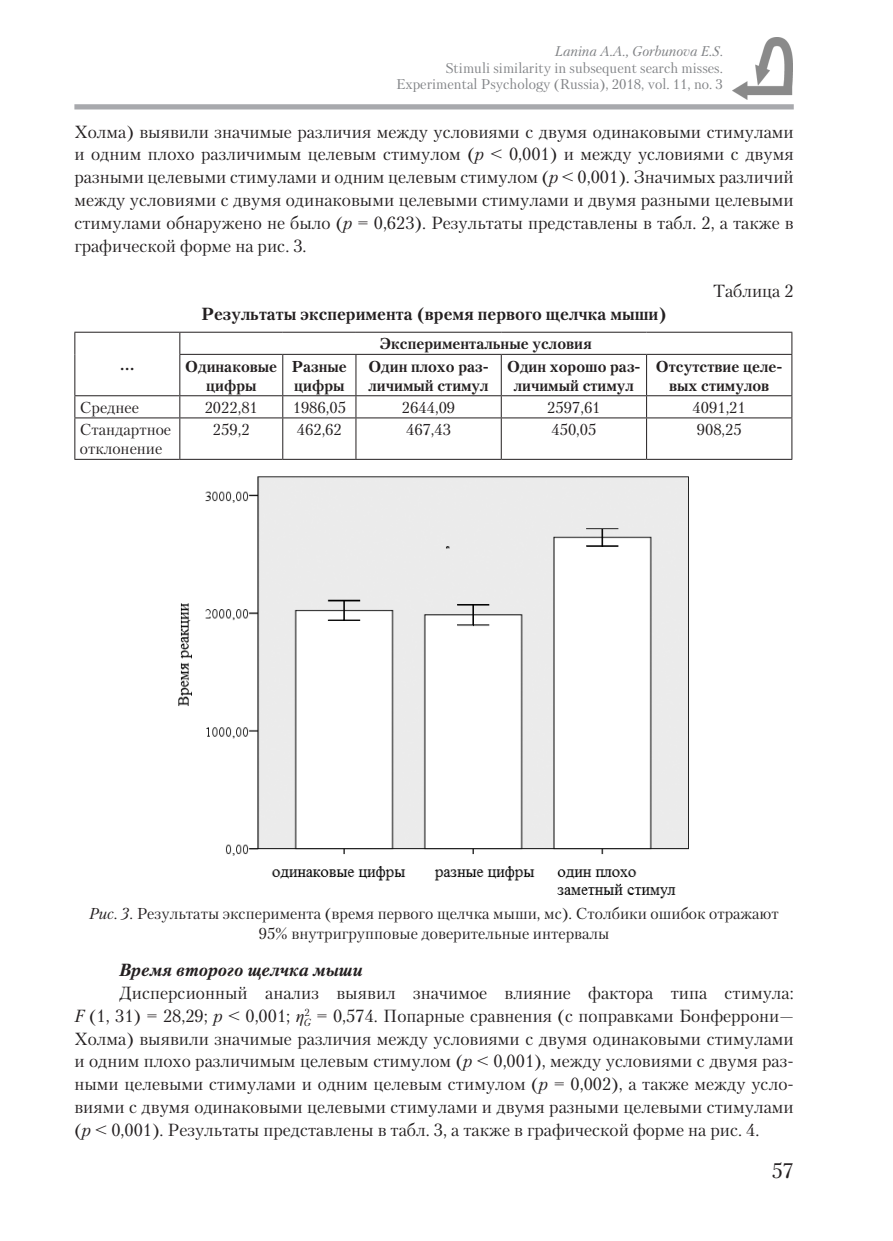
<style>
.page{position:relative;width:893px;height:1241px;background:#fff}
.page>*{position:absolute;margin:0;border:0;box-sizing:border-box;transform-origin:0 0}
.t1{font:21px "Petersburg C";color:#231f20}
.Текстовый_стиль{font:17.5px/22.8px "Petersburg C";color:#231f20;text-align:justify}
.Текстовый_стиль-2{font:700 17.5px "Petersburg C";color:#231f20}
.Текстовый_стиль-3{font:italic 700 17.5px "Petersburg C";color:#231f20}
.Текстовый_стиль-4{font:15.75px/19.2px "Petersburg C";color:#231f20}
.Текстовый_стиль-5{font:700 15.75px/19.2px "Petersburg C";color:#231f20;text-align:center}
.Подзаголовок{font:14px "Petersburg C";color:#808285}
.Подзаголовок-2{font:italic 14px "Petersburg C";color:#808285}
.s1{font-style:italic}
.s2{font-family:"Times New Roman";font-style:italic}
</style>
<div class="page">
<div style="left:74px;top:104px;width:720px;height:5px;background:#a8a9ad"></div>
<hr style="left:74px;top:332px;width:106px;height:1px;background:#231f20">
<hr style="left:180px;top:332px;width:103px;height:1px;background:#231f20">
<hr style="left:283px;top:332px;width:73px;height:1px;background:#231f20">
<hr style="left:356px;top:332px;width:145px;height:1px;background:#231f20">
<hr style="left:501px;top:332px;width:146px;height:1px;background:#231f20">
<hr style="left:647px;top:332px;width:145px;height:1px;background:#231f20">
<hr style="left:179px;top:354px;width:104px;height:1px;background:#231f20">
<hr style="left:283px;top:354px;width:73px;height:1px;background:#231f20">
<hr style="left:356px;top:354px;width:145px;height:1px;background:#231f20">
<hr style="left:501px;top:354px;width:146px;height:1px;background:#231f20">
<hr style="left:647px;top:354px;width:145px;height:1px;background:#231f20">
<hr style="left:74px;top:395px;width:106px;height:1px;background:#231f20">
<hr style="left:180px;top:395px;width:103px;height:1px;background:#231f20">
<hr style="left:283px;top:395px;width:73px;height:1px;background:#231f20">
<hr style="left:356px;top:395px;width:145px;height:1px;background:#231f20">
<hr style="left:501px;top:395px;width:146px;height:1px;background:#231f20">
<hr style="left:647px;top:395px;width:145px;height:1px;background:#231f20">
<hr style="left:74px;top:417px;width:106px;height:1px;background:#231f20">
<hr style="left:180px;top:417px;width:103px;height:1px;background:#231f20">
<hr style="left:283px;top:417px;width:73px;height:1px;background:#231f20">
<hr style="left:356px;top:417px;width:145px;height:1px;background:#231f20">
<hr style="left:501px;top:417px;width:146px;height:1px;background:#231f20">
<hr style="left:647px;top:417px;width:145px;height:1px;background:#231f20">
<hr style="left:74px;top:459px;width:106px;height:1px;background:#231f20">
<hr style="left:180px;top:459px;width:103px;height:1px;background:#231f20">
<hr style="left:283px;top:459px;width:73px;height:1px;background:#231f20">
<hr style="left:356px;top:459px;width:145px;height:1px;background:#231f20">
<hr style="left:501px;top:459px;width:146px;height:1px;background:#231f20">
<hr style="left:647px;top:459px;width:145px;height:1px;background:#231f20">
<svg style="left:74px;top:332px;width:1px;height:22px"></svg>
<hr style="left:74px;top:354px;width:1px;height:41px;background:#231f20">
<svg style="left:74px;top:396px;width:1px;height:21px"></svg>
<hr style="left:74px;top:418px;width:1px;height:41px;background:#231f20">
<svg style="left:179px;top:332px;width:1px;height:22px"></svg>
<svg style="left:791px;top:332px;width:1px;height:22px"></svg>
<hr style="left:179px;top:355px;width:1px;height:40px;background:#231f20">
<hr style="left:282px;top:355px;width:1px;height:40px;background:#231f20">
<hr style="left:355px;top:355px;width:1px;height:40px;background:#231f20">
<hr style="left:501px;top:355px;width:1px;height:40px;background:#231f20">
<hr style="left:646px;top:355px;width:1px;height:40px;background:#231f20">
<hr style="left:791px;top:355px;width:1px;height:40px;background:#231f20">
<svg style="left:179px;top:396px;width:1px;height:21px"></svg>
<svg style="left:282px;top:396px;width:1px;height:21px"></svg>
<svg style="left:355px;top:396px;width:1px;height:21px"></svg>
<svg style="left:501px;top:396px;width:1px;height:21px"></svg>
<svg style="left:646px;top:396px;width:1px;height:21px"></svg>
<svg style="left:791px;top:396px;width:1px;height:21px"></svg>
<hr style="left:179px;top:418px;width:1px;height:41px;background:#231f20">
<hr style="left:282px;top:418px;width:1px;height:41px;background:#231f20">
<hr style="left:355px;top:418px;width:1px;height:41px;background:#231f20">
<hr style="left:501px;top:418px;width:1px;height:41px;background:#231f20">
<hr style="left:646px;top:418px;width:1px;height:41px;background:#231f20">
<hr style="left:791px;top:418px;width:1px;height:41px;background:#231f20">
<img style="left:178px;top:476px;width:511px;height:422px">
<img style="left:733px;top:38px;width:59px;height:61px">
<p class="Подзаголовок-2" style="left:555px;top:43px;width:169px">Lanina A.A., Gorbunova E.S.</p>
<p class="Подзаголовок" style="left:445px;top:59px;width:279px">Stimuli similarity in subsequent search misses.</p>
<p class="Подзаголовок" style="left:396px;top:76px;width:328px">Experimental Psychology (Russia), 2018, vol. 11, no. 3</p>
<p class="Текстовый_стиль" style="left:74px;top:120px;width:721px">Холма) выявили значимые различия между условиями с двумя одинаковыми стимулами и одним плохо различимым целевым стимулом (<span class="s1">p</span> &lt; 0,001) и между условиями с двумя разными целевыми стимулами и одним целевым стимулом (<span class="s1">p</span> &lt; 0,001). Значимых различий между условиями с двумя одинаковыми целевыми стимулами и двумя разными целевыми стимулами обнаружено не было (<span class="s1">p</span> = 0,623). Результаты представлены в табл. 2, а также в графической форме на рис. 3.</p>
<p class="Текстовый_стиль" style="left:713px;top:279px;width:82px">Таблица 2</p>
<p class="Текстовый_стиль-2" style="left:201px;top:303px;width:467px">Результаты эксперимента (время первого щелчка мыши)</p>
<p class="Текстовый_стиль-5" style="left:120px;top:355px;width:16px">…</p>
<p class="Текстовый_стиль-5" style="left:380px;top:334px;width:213px">Экспериментальные условия</p>
<p class="Текстовый_стиль-5" style="left:185px;top:356px;width:93px">Одинаковые цифры</p>
<p class="Текстовый_стиль-5" style="left:292px;top:356px;width:57px;text-align:left">Разные цифры</p>
<p class="Текстовый_стиль-5" style="left:368px;top:356px;width:122px;text-align:left">Один плохо раз&shy;личимый стимул</p>
<p class="Текстовый_стиль-5" style="left:507px;top:356px;width:135px">Один хорошо раз&shy;личимый стимул</p>
<p class="Текстовый_стиль-5" style="left:656px;top:356px;width:128px">Отсутствие целе&shy;вых стимулов</p>
<p class="Текстовый_стиль-4" style="left:80px;top:397px;width:61px">Среднее</p>
<p class="Текстовый_стиль-4" style="left:205px;top:397px;width:55px">2022,81</p>
<p class="Текстовый_стиль-4" style="left:293px;top:397px;width:55px">1986,05</p>
<p class="Текстовый_стиль-4" style="left:402px;top:397px;width:55px">2644,09</p>
<p class="Текстовый_стиль-4" style="left:547px;top:397px;width:55px">2597,61</p>
<p class="Текстовый_стиль-4" style="left:693px;top:397px;width:55px">4091,21</p>
<p class="Текстовый_стиль-4" style="left:80px;top:420px;width:93px">Стандартное отклонение</p>
<p class="Текстовый_стиль-4" style="left:213px;top:420px;width:38px">259,2</p>
<p class="Текстовый_стиль-4" style="left:297px;top:420px;width:46px">462,62</p>
<p class="Текстовый_стиль-4" style="left:406px;top:420px;width:46px">467,43</p>
<p class="Текстовый_стиль-4" style="left:551px;top:420px;width:46px">450,05</p>
<p class="Текстовый_стиль-4" style="left:697px;top:420px;width:46px">908,25</p>
<p class="Текстовый_стиль-4" style="left:89px;top:904px;width:691px;text-align:center"><span class="s1">Рис. 3.</span> Результаты эксперимента (время первого щелчка мыши, мс). Столбики ошибок отражают<br>95% внутригрупповые доверительные интервалы</p>
<p class="Текстовый_стиль-3" style="left:119px;top:960px;width:245px">Время второго щелчка мыши</p>
<p class="Текстовый_стиль" style="left:74px;top:981px;width:721px;text-indent:45px">Дисперсионный анализ выявил значимое влияние фактора типа стимула:<br><span class="s1">F</span> (1, 31) = 28,29; <span class="s1">p</span> &lt; 0,001; <span class="s2">η</span><sup>2</sup></p>
<p class="Текстовый_стиль" style="left:74px;top:1004px;width:721px;text-indent:229px"><sub>G</sub> = 0,574. Попарные сравнения (с поправками Бонферрони— Холма) выявили значимые различия между условиями с двумя одинаковыми стимулами и одним плохо различимым целевым стимулом (<span class="s1">p</span> &lt; 0,001), между условиями с двумя раз&shy;ными целевыми стимулами и одним целевым стимулом (<span class="s1">p</span> = 0,002), а также между усло&shy;виями с двумя одинаковыми целевыми стимулами и двумя разными целевыми стимулами (<span class="s1">p</span> &lt; 0,001). Результаты представлены в табл. 3, а также в графической форме на рис. 4.</p>
<p class="t1" style="left:772px;top:1157px;width:24px">57</p>
</div>
